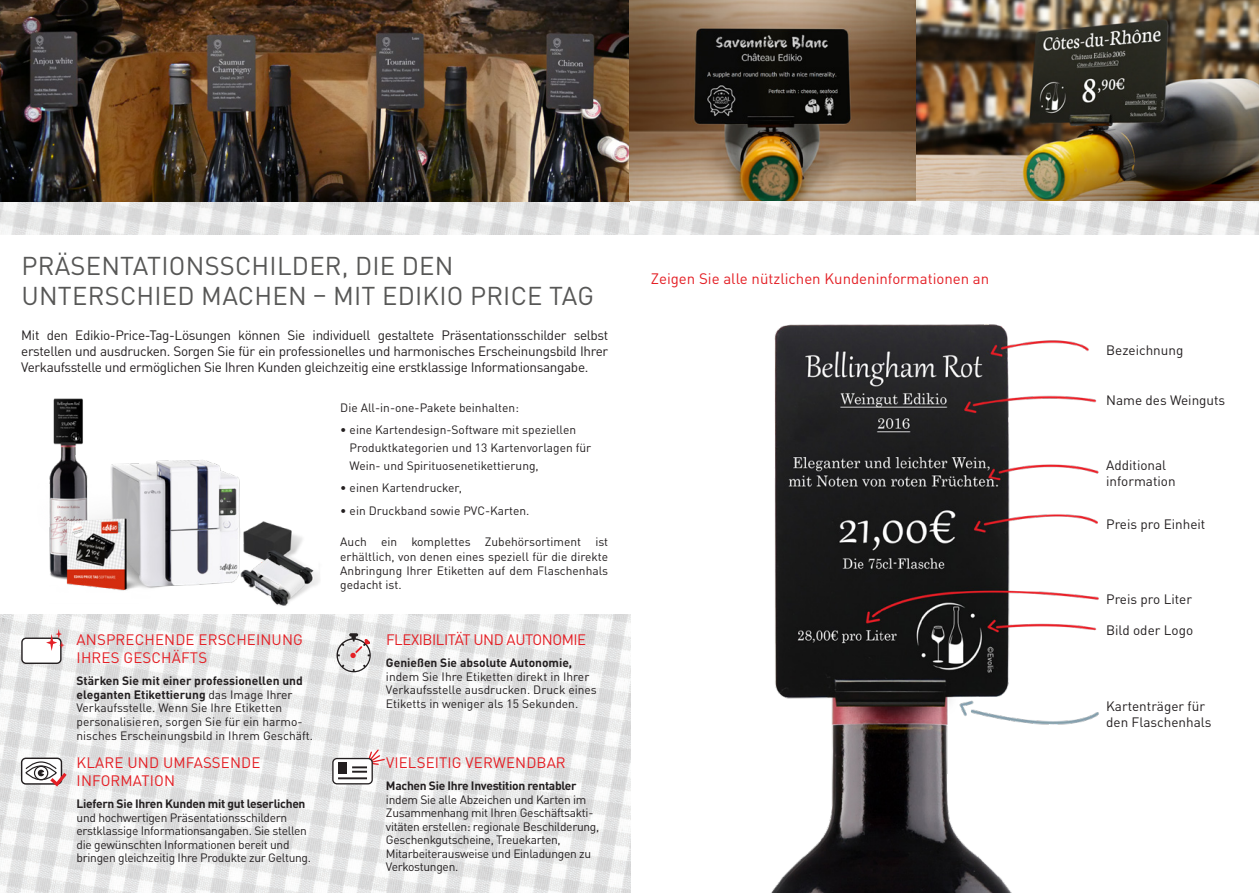
<style>
.page{position:relative;width:1259px;height:893px;background:#fff}
.page>*{position:absolute;margin:0;border:0;box-sizing:border-box;transform-origin:0 0}
.st{font:25.5px/30.6px "DINOT";letter-spacing:.01em;color:#575756}
.body{font:15px/18px "DINOT";letter-spacing:.01em;color:#e41f25}
.body-2{font:15px "DINOT";letter-spacing:-.03em;color:#e41f25}
.body-3{font:13.5px/16.2px "DINOT";color:#231f20}
.body-4{font:12px/13.5px "DINOT";letter-spacing:-.01em;color:#231f20}
.t1{font:700 12px "DINOT";letter-spacing:-.025em;color:#231f20}
.s1{font-weight:700}
</style>
<div class="page">
<img style="left:600px;top:324px;width:499px;height:569px">
<img style="left:915px;top:0;width:344px;height:201px">
<img style="left:0;top:615px;width:630px;height:278px">
<img style="left:0;top:201px;width:1259px;height:33px">
<div style="left:22px;top:638px;width:39px;height:25px;background:#fff;border-radius:4px"></div>
<div style="left:21px;top:637px;width:41px;height:27px;border:1px solid #231f20;border-radius:4px"></div>
<svg style="left:46px;top:629px;width:19px;height:22px"></svg>
<div style="left:337px;top:639px;width:34px;height:34px;border:2px solid #fff;border-radius:50%"></div>
<svg style="left:336px;top:633px;width:35px;height:39px"></svg>
<div style="left:333px;top:758px;width:39px;height:26px;background:#fff;border-radius:4px"></div>
<div style="left:332px;top:758px;width:41px;height:26px;border:1px solid #231f20;border-radius:4px"></div>
<div style="left:338px;top:762px;width:8px;height:11px;background:#231f20"></div>
<svg style="left:352px;top:748px;width:34px;height:25px"></svg>
<hr style="left:338px;top:777px;width:29px;height:2px;background:#231f20">
<div style="left:22px;top:758px;width:39px;height:26px;background:#fff;border-radius:4px"></div>
<div style="left:21px;top:758px;width:41px;height:27px;border:1px solid #231f20;border-radius:4px"></div>
<svg style="left:25px;top:761px;width:42px;height:26px"></svg>
<img style="left:0;top:0;width:915px;height:201px">
<img style="left:49px;top:398px;width:271px;height:208px">
<p class="st" style="left:21px;top:250px;width:574px">PRÄSENTATIONSSCHILDER, DIE DEN<br>UNTERSCHIED MACHEN – MIT EDIKIO PRICE TAG</p>
<p class="body-3" style="left:21px;top:327px;width:588px;text-align:justify">Mit den Edikio-Price-Tag-Lösungen können Sie individuell gestaltete Präsentationsschilder selbst erstellen und ausdrucken. Sorgen Sie für ein professionelles und harmonisches Erscheinungsbild Ihrer Verkaufsstelle und ermöglichen Sie Ihren Kunden gleichzeitig eine erstklassige Informationsangabe.</p>
<p class="body-4" style="left:340px;top:400px;width:180px">Die All-in-one-Pakete beinhalten:</p>
<p class="body-4" style="left:350px;top:420px;width:243px;line-height:18px;text-indent:-9px">• eine Kartendesign-Software mit speziellen<br>Produktkategorien und 13 Kartenvorlagen für<br>Wein- und Spirituosenetikettierung,</p>
<p class="body-4" style="left:340px;top:481px;width:123px">• einen Kartendrucker,</p>
<p class="body-4" style="left:340px;top:503px;width:191px">• ein Druckband sowie PVC-Karten.</p>
<p class="body" style="left:77px;top:630px;width:228px">ANSPRECHENDE ERSCHEINUNG</p>
<p class="body" style="left:77px;top:648px;width:132px">IHRES GESCHÄFTS</p>
<p class="body-4" style="left:77px;top:674px;width:238px"><span class="s1">Stärken Sie mit einer professionellen und eleganten Etikettierung</span> das Image Ihrer Verkaufsstelle. Wenn Sie Ihre Etiketten personalisieren, sorgen Sie für ein harmo&shy;nisches Erscheinungsbild in Ihrem Geschäft.</p>
<p class="body" style="left:77px;top:753px;width:185px">KLARE UND UMFASSENDE<br>INFORMATION</p>
<p class="body-4" style="left:77px;top:797px;width:236px"><span class="s1">Liefern Sie Ihren Kunden mit gut leserlichen </span>und hochwertigen Präsentationsschildern erstklassige Informationsangaben. Sie stellen die gewünschten Informationen bereit und bringen gleichzeitig Ihre Produkte zur Geltung.</p>
<p class="body-4" style="left:340px;top:534px;width:269px;line-height:14.4px;text-align:justify">Auch ein komplettes Zubehörsortiment ist erhältlich, von denen eines speziell für die direkte Anbringung Ihrer Etiketten auf dem Flaschenhals gedacht ist.</p>
<p class="body-2" style="left:386px;top:630px;width:202px">FLEXIBILITÄT UND AUTONOMIE</p>
<p class="body-4" style="left:386px;top:656px;width:212px"><span class="s1">Genießen Sie absolute Autonomie, </span>indem Sie Ihre Etiketten direkt in Ihrer Verkaufsstelle ausdrucken. Druck eines Etiketts in weniger als 15 Sekunden.</p>
<p class="body" style="left:386px;top:753px;width:181px">VIELSEITIG VERWENDBAR</p>
<p class="t1" style="left:386px;top:778px;width:192px">Machen Sie Ihre Investition rentabler</p>
<p class="body-4" style="left:386px;top:793px;width:215px">indem Sie alle Abzeichen und Karten im Zusammenhang mit Ihren Geschäftsakti&shy;vitäten erstellen: regionale Beschilderung, Geschenkgutscheine, Treuekarten, Mitarbeiterausweise und Einladungen zu Verkostungen.</p>
<p class="body" style="left:651px;top:269px;width:340px">Zeigen Sie alle nützlichen Kundeninformationen an</p>
<p class="body-3" style="left:1106px;top:342px;width:79px">Bezeichnung</p>
<p class="body-3" style="left:1106px;top:392px;width:121px">Name des Weinguts</p>
<p class="body-3" style="left:1106px;top:457px;width:71px">Additional information</p>
<p class="body-3" style="left:1106px;top:515px;width:101px">Preis pro Einheit</p>
<p class="body-3" style="left:1106px;top:591px;width:87px">Preis pro Liter</p>
<p class="body-3" style="left:1106px;top:622px;width:89px">Bild oder Logo</p>
<p class="body-3" style="left:1106px;top:698px;width:107px">Kartenträger für den Flaschenhals</p>
</div>
